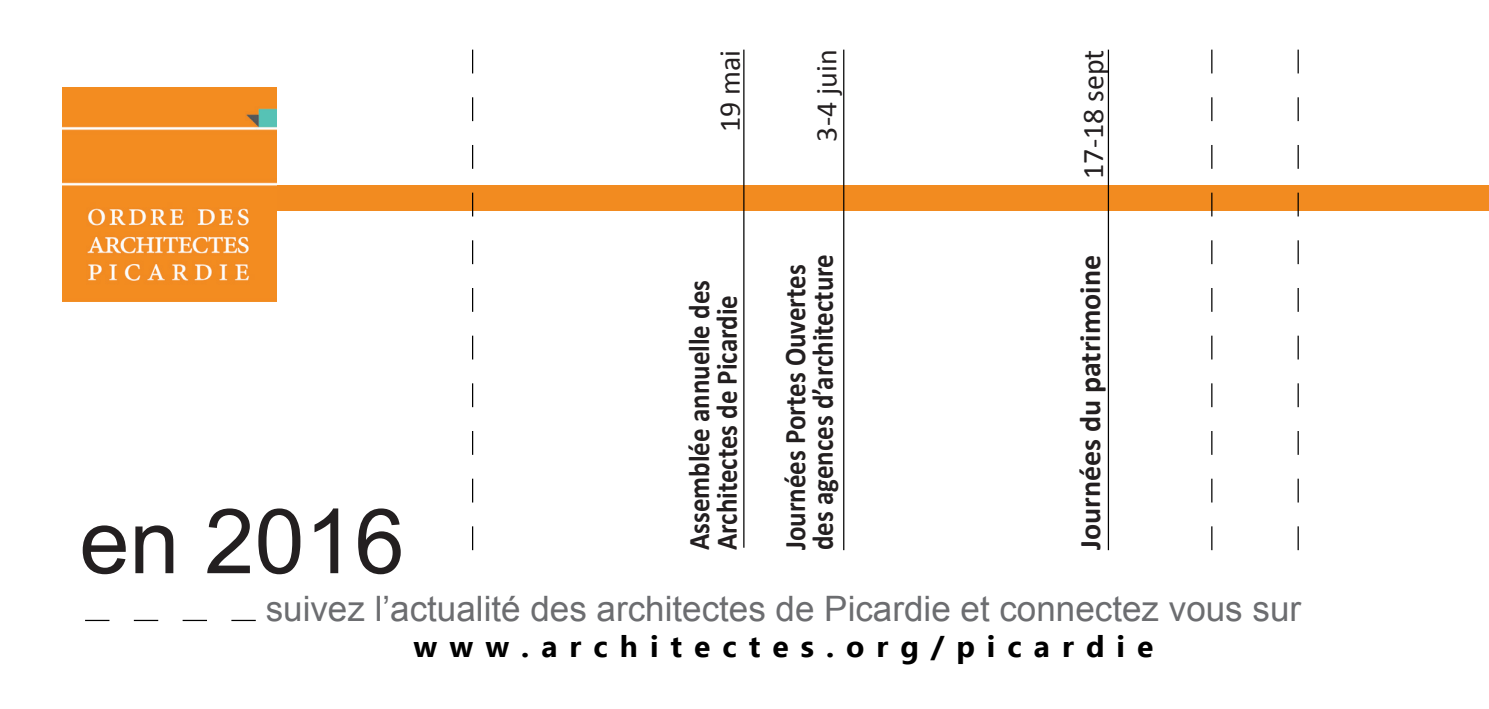
<style>
.page{position:relative;width:1489px;height:709px;background:#fff}
.page>*{position:absolute;margin:0;border:0;box-sizing:border-box;transform-origin:0 0}
.t1{font:90px "Arial";color:#231f20}
.t2{font:35px "Arial";color:#6c6d70}
.t3{font:700 30px/27.5px "Calibri";color:#231f20;scale:.9 1}
.t4{font:700 30px "Ebrima";letter-spacing:.4em;color:#000}
.t5{font:30px "Calibri";color:#231f20}
.t6{font:700 30px "Calibri";color:#231f20}
</style>
<div class="page">
<div style="left:276px;top:185px;width:1212px;height:26px;background:#f28b20"></div>
<img style="left:62px;top:87px;width:214px;height:214px">
<hr style="left:843px;top:50px;width:1px;height:500px;background:#000">
<hr style="left:1107px;top:50px;width:1px;height:500px;background:#000">
<hr style="left:743px;top:50px;width:1px;height:497px;background:#000">
<svg style="left:472px;top:50px;width:1px;height:500px"></svg>
<svg style="left:1297px;top:50px;width:1px;height:500px"></svg>
<svg style="left:1211px;top:50px;width:1px;height:500px"></svg>
<svg style="left:85px;top:620px;width:171px;height:1px"></svg>
<p class="t5" style="left:711px;top:132px;width:84px;rotate:-90deg">19 mai</p>
<p class="t5" style="left:1074px;top:179px;width:131px;rotate:-90deg">17-18 sept</p>
<p class="t5" style="left:807px;top:142px;width:93px;rotate:-90deg">3-4 juin</p>
<p class="t3" style="left:781px;top:550px;width:319px;rotate:-90deg">Journées Portes Ouvertes</p>
<p class="t3" style="left:809px;top:550px;width:330px;rotate:-90deg">des agences d’architecture</p>
<p class="t6" style="left:1071px;top:550px;width:297px;rotate:-90deg">Journées du patrimoine</p>
<p class="t3" style="left:685px;top:550px;width:302px;rotate:-90deg">Assemblée annuelle des<br>Architectes de Picardie</p>
<p class="t1" style="left:79px;top:482px;width:327px">en 2016</p>
<p class="t2" style="left:266px;top:586px;width:1036px">suivez l’actualité des architectes de Picardie et connectez vous sur</p>
<p class="t4" style="left:413px;top:624px;width:741px">www.architectes.org/picardie</p>
</div>
